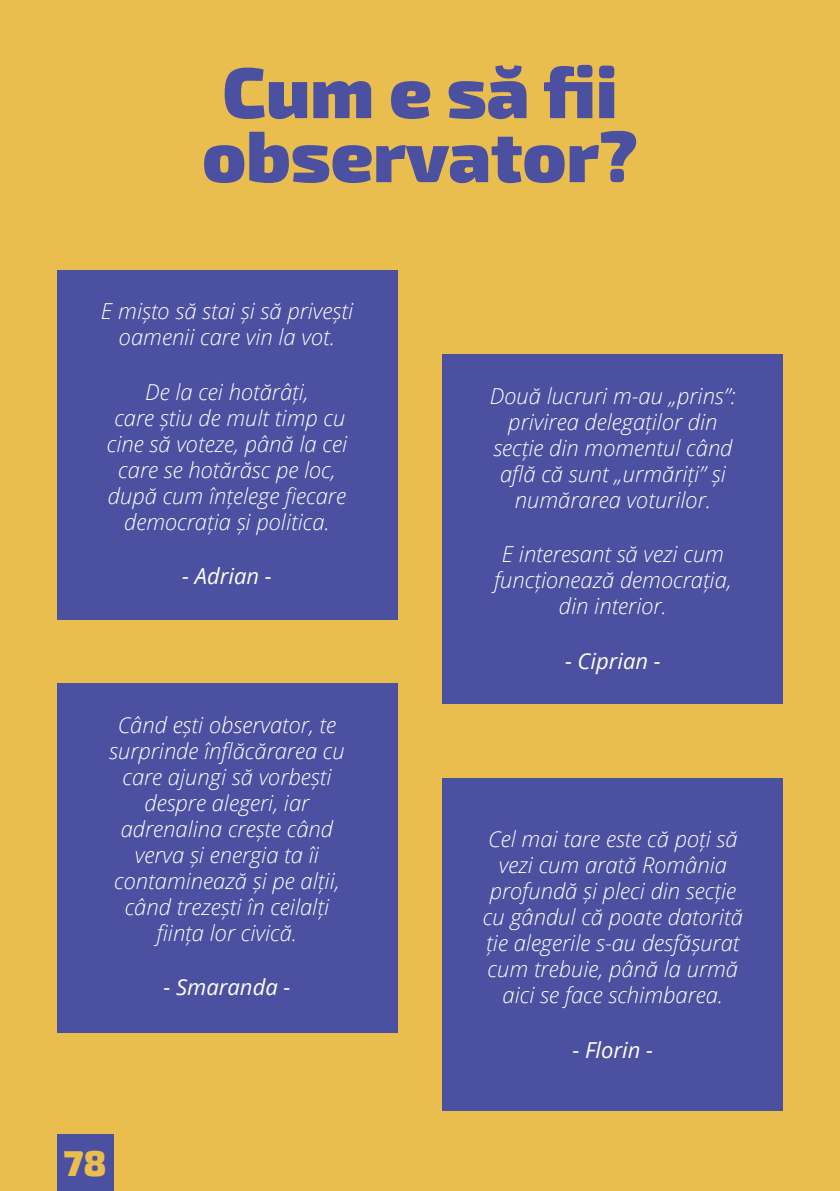
<style>
.page{position:relative;width:840px;height:1191px;background:#fff}
.page>*{position:absolute;margin:0;border:0;box-sizing:border-box;transform-origin:0 0}
.t1{font:900 72px/64px "Exo 2";color:#4b50a0}
.t2{font:900 36px "Exo 2";color:#e9be4f}
.t3{font:italic 300 22px/26px "Open Sans";color:#fff;text-align:center}
.t4{font:italic 22px "Open Sans";color:#fff}
</style>
<div class="page">
<div style="left:0;top:0;width:839px;height:1191px;background:#e9be4f"></div>
<div style="left:57px;top:270px;width:340px;height:349px;background:#4b50a0"></div>
<div style="left:442px;top:354px;width:340px;height:350px;background:#4b50a0"></div>
<div style="left:57px;top:683px;width:340px;height:349px;background:#4b50a0"></div>
<div style="left:442px;top:778px;width:340px;height:332px;background:#4b50a0"></div>
<div style="left:57px;top:1134px;width:56px;height:57px;background:#4b50a0"></div>
<h1 class="t1" style="left:202px;top:62px;width:437px">Cum e să fii observator?</h1>
<p class="t3" style="left:101px;top:298px;width:253px">E mișto să stai și să privești oamenii care vin la vot.</p>
<p class="t3" style="left:107px;top:378px;width:241px">De la cei hotărâți,<br>care știu de mult timp cu cine să voteze, până la cei care se hotărăsc pe loc, după cum înțelege fiecare democrația și politica.</p>
<p class="t4" style="left:182px;top:561px;width:91px">- Adrian -</p>
<p class="t3" style="left:109px;top:711px;width:237px">Când ești observator, te surprinde înflăcărarea cu care ajungi să vorbești despre alegeri, iar adrenalina crește când verva și energia ta îi contaminează și pe alții, când trezești în ceilalți ființa lor civică.</p>
<p class="t4" style="left:163px;top:972px;width:128px">- Smaranda -</p>
<h2 class="t2" style="left:64px;top:1141px;width:44px">78</h2>
<p class="t3" style="left:489px;top:382px;width:247px">Două lucruri m-au „prins”: privirea delegaților din secție din momentul când află că sunt „urmăriți” și numărarea voturilor.</p>
<p class="t3" style="left:494px;top:540px;width:239px">E interesant să vezi cum funcționează democrația, din interior.</p>
<p class="t4" style="left:564px;top:645px;width:97px">- Ciprian -</p>
<p class="t3" style="left:482px;top:825px;width:261px">Cel mai tare este că poți să vezi cum arată România profundă și pleci din secție cu gândul că poate datorită ție alegerile s-au desfășurat cum trebuie, până la urmă aici se face schimbarea.</p>
<p class="t4" style="left:572px;top:1034px;width:82px">- Florin -</p>
</div>
